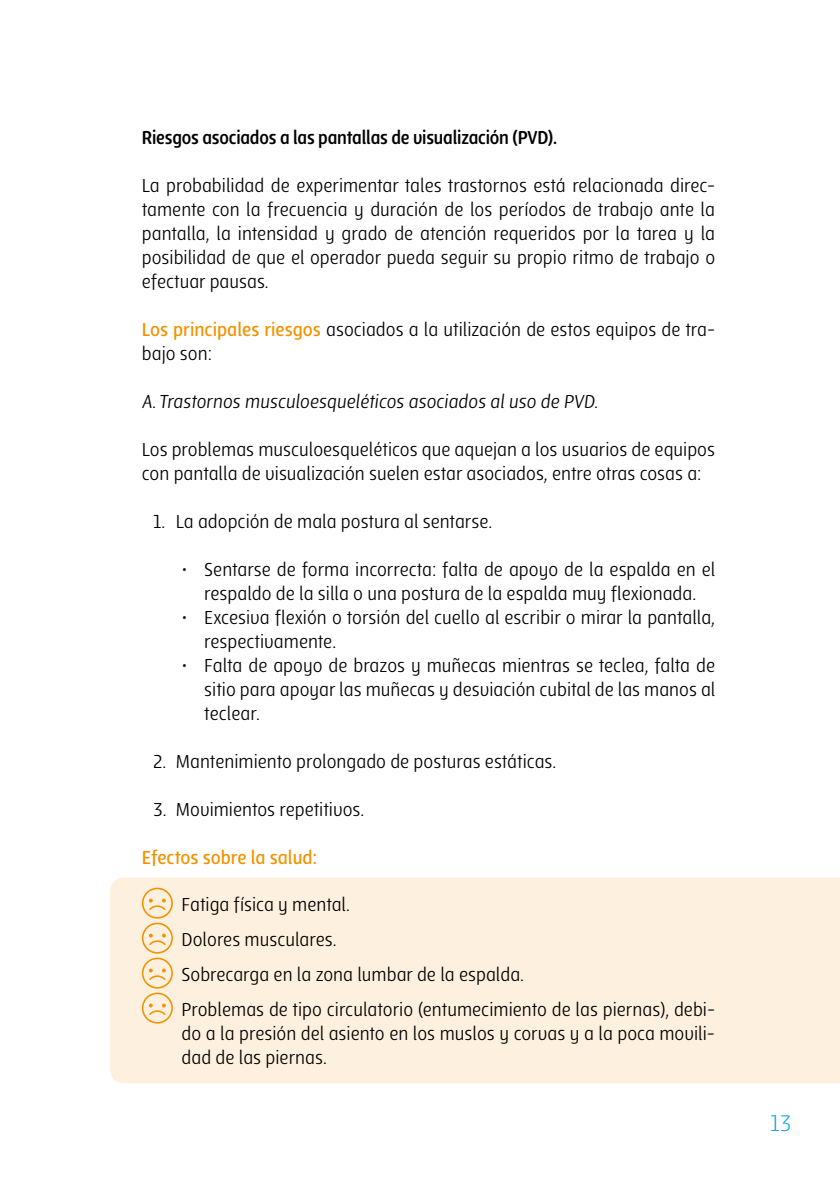
<style>
.page{position:relative;width:840px;height:1191px;background:#fff}
.page>*{position:absolute;margin:0;border:0;box-sizing:border-box;transform-origin:0 0}
.t1{font:300 24px "Lolita";color:#009fe3}
.t2{font:20px/24px "Lolita";color:#000}
.t3{font:700 20px "Lolita";letter-spacing:-.01em;color:#000;scale:.95 1}
.t4{font:600 20px "Lolita";color:#f39200}
.s1{font-weight:600;color:#f39200}
</style>
<div class="page">
<div style="left:110px;top:877px;width:729px;height:206px;background:#fef0de"></div>
<svg style="left:142px;top:887px;width:31px;height:136px;background:#fbdeb4"></svg>
<p class="t3" style="left:142px;top:126px;width:438px">Riesgos asociados a las pantallas de visualización (PVD).</p>
<p class="t2" style="left:142px;top:173px;width:574px;text-align:justify">La probabilidad de experimentar tales trastornos está relacionada direc&shy;tamente con la frecuencia y duración de los períodos de trabajo ante la pantalla, la intensidad y grado de atención requeridos por la tarea y la posibilidad de que el operador pueda seguir su propio ritmo de trabajo o efectuar pausas.</p>
<p class="t2" style="left:142px;top:317px;width:574px"><span class="s1">Los principales riesgos</span> asociados a la utilización de estos equipos de tra&shy;bajo son:</p>
<p class="t2" style="left:142px;top:389px;width:460px">A. Trastornos musculoesqueléticos asociados al uso de PVD.</p>
<p class="t2" style="left:142px;top:437px;width:574px">Los problemas musculoesqueléticos que aquejan a los usuarios de equipos con pantalla de visualización suelen estar asociados, entre otras cosas a:</p>
<p class="t2" style="left:153px;top:509px;width:340px">1. La adopción de mala postura al sentarse.</p>
<p class="t2" style="left:181px;top:557px;width:535px;text-align:center">• Sentarse de forma incorrecta: falta de apoyo de la espalda en el respaldo de la silla o una postura de la espalda muy flexionada.</p>
<p class="t2" style="left:204px;top:605px;width:512px;text-indent:-23px">• Excesiva flexión o torsión del cuello al escribir o mirar la pantalla, respectivamente.</p>
<p class="t2" style="left:204px;top:653px;width:512px;text-align:justify;text-indent:-23px">• Falta de apoyo de brazos y muñecas mientras se teclea, falta de sitio para apoyar las muñecas y desviación cubital de las manos al teclear.</p>
<p class="t2" style="left:153px;top:749px;width:404px">2. Mantenimiento prolongado de posturas estáticas.</p>
<p class="t2" style="left:153px;top:797px;width:212px">3. Movimientos repetitivos.</p>
<p class="t4" style="left:142px;top:846px;width:177px">Efectos sobre la salud:</p>
<p class="t2" style="left:181px;top:886px;width:534px;line-height:35px">Fatiga física y mental.<br>Dolores musculares.<br>Sobrecarga en la zona lumbar de la espalda.<br>Problemas de tipo circulatorio (entumecimiento de las piernas), debi-</p>
<p class="t2" style="left:181px;top:1020px;width:534px">do a la presión del asiento en los muslos y corvas y a la poca movili&shy;dad de las piernas.</p>
<p class="t1" style="left:769px;top:1109px;width:23px">13</p>
</div>
